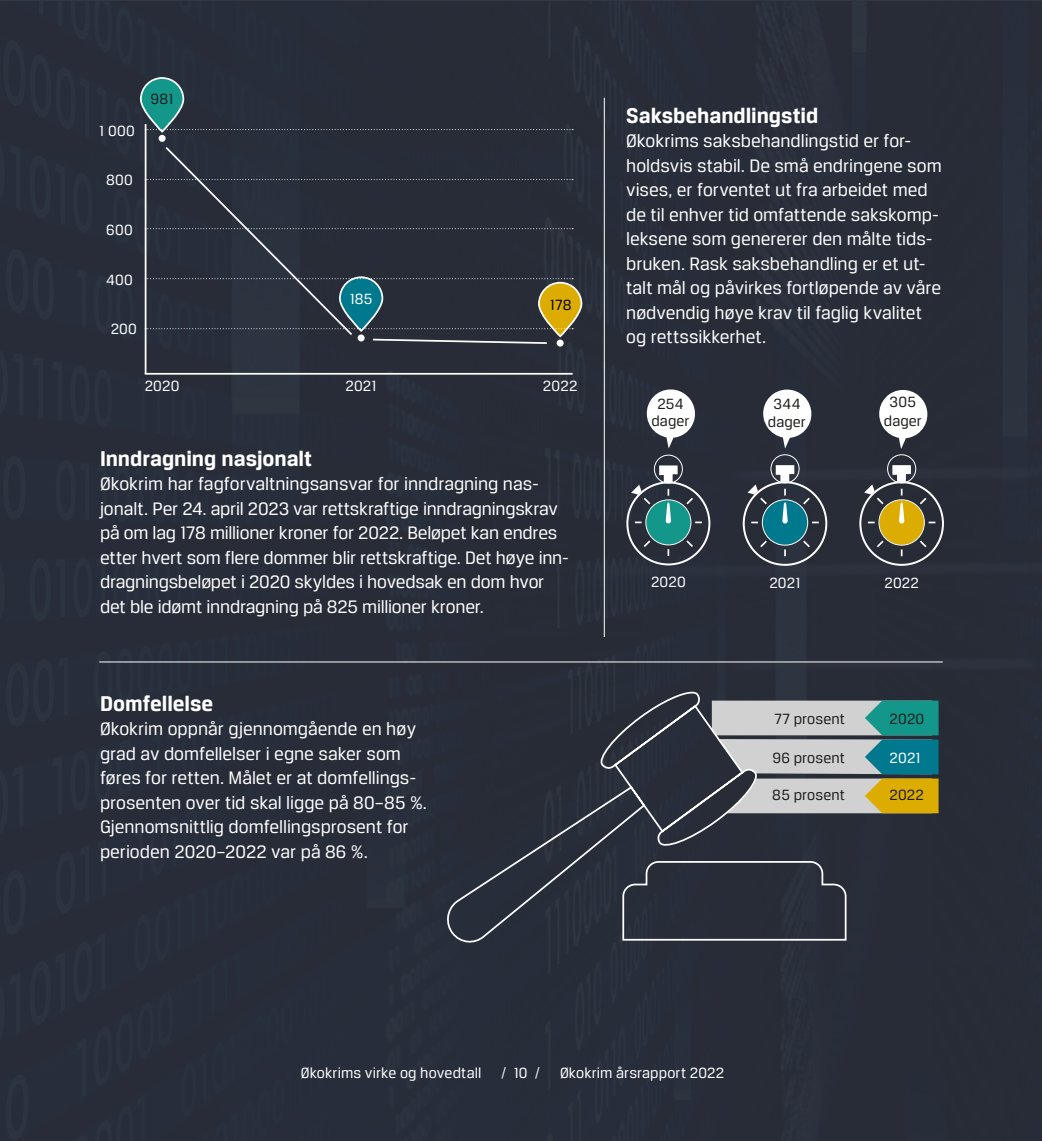
<style>
.page{position:relative;width:1042px;height:1141px;background:#282d37}
.page>*{position:absolute;margin:0;border:0;box-sizing:border-box;transform-origin:0 0}
.t1{font:700 22.75px "Breuer Text";color:#fff}
.t2{font:19.25px/24.5px "Breuer Text";letter-spacing:-.005em;color:#fff}
.t3{font:15.75px "Breuer Text";letter-spacing:.01em;color:#fff}
.t4{font:15.75px/17.5px "Breuer Text";letter-spacing:.01em;color:#1d1d1b;text-align:center}
.t5{font:15.75px "Breuer Text";color:#000}
</style>
<div class="page">
<svg style="left:646px;top:389px;width:49px;height:59px"></svg>
<div style="left:646px;top:500px;width:44px;height:45px;background:#13978b;border-radius:50%"></div>
<svg style="left:659px;top:465px;width:18px;height:17px"></svg>
<div style="left:626px;top:481px;width:84px;height:84px;border:2px solid #fff;border-radius:50%"></div>
<div style="left:654px;top:455px;width:29px;height:28px;border:1px solid #fff;border-radius:50%"></div>
<div style="left:645px;top:499px;width:46px;height:46px;border:1px solid #fff;border-radius:50%"></div>
<svg style="left:667px;top:489px;width:2px;height:7px"></svg>
<svg style="left:667px;top:549px;width:2px;height:7px"></svg>
<svg style="left:684px;top:497px;width:9px;height:9px"></svg>
<svg style="left:643px;top:540px;width:8px;height:7px"></svg>
<svg style="left:631px;top:485px;width:21px;height:21px"></svg>
<svg style="left:686px;top:540px;width:7px;height:7px"></svg>
<svg style="left:666px;top:502px;width:5px;height:21px"></svg>
<svg style="left:763px;top:389px;width:49px;height:60px"></svg>
<div style="left:762px;top:500px;width:45px;height:45px;background:#00798f;border-radius:50%"></div>
<svg style="left:776px;top:465px;width:18px;height:17px"></svg>
<div style="left:743px;top:481px;width:84px;height:85px;border:2px solid #fff;border-radius:50%"></div>
<div style="left:770px;top:454px;width:29px;height:29px;border:1px solid #fff;border-radius:50%"></div>
<div style="left:762px;top:499px;width:46px;height:47px;border:1px solid #fff;border-radius:50%"></div>
<svg style="left:784px;top:489px;width:2px;height:6px"></svg>
<svg style="left:784px;top:549px;width:2px;height:7px"></svg>
<svg style="left:803px;top:497px;width:7px;height:8px"></svg>
<svg style="left:760px;top:540px;width:7px;height:8px"></svg>
<svg style="left:747px;top:484px;width:22px;height:22px"></svg>
<svg style="left:803px;top:540px;width:7px;height:8px"></svg>
<svg style="left:782px;top:502px;width:6px;height:22px"></svg>
<svg style="left:879px;top:390px;width:49px;height:59px"></svg>
<div style="left:879px;top:500px;width:45px;height:45px;background:#dcac00;border-radius:50%"></div>
<svg style="left:892px;top:465px;width:19px;height:17px"></svg>
<div style="left:859px;top:481px;width:85px;height:85px;border:2px solid #fff;border-radius:50%"></div>
<div style="left:887px;top:454px;width:29px;height:29px;border:1px solid #fff;border-radius:50%"></div>
<div style="left:878px;top:499px;width:47px;height:47px;border:1px solid #fff;border-radius:50%"></div>
<svg style="left:920px;top:497px;width:7px;height:8px"></svg>
<svg style="left:877px;top:540px;width:7px;height:8px"></svg>
<svg style="left:864px;top:484px;width:21px;height:22px"></svg>
<svg style="left:920px;top:540px;width:7px;height:8px"></svg>
<svg style="left:899px;top:502px;width:5px;height:22px"></svg>
<hr style="left:99px;top:662px;width:844px;height:1px;background:#fff">
<hr style="left:604px;top:98px;width:1px;height:539px;background:#fff">
<svg style="left:762px;top:701px;width:176px;height:112px"></svg>
<svg style="left:762px;top:861px;width:85px;height:80px"></svg>
<svg style="left:447px;top:691px;width:315px;height:251px"></svg>
<hr style="left:145px;top:124px;width:1px;height:250px;background:#fff">
<hr style="left:145px;top:373px;width:427px;height:2px;background:#fff">
<div style="left:159px;top:135px;width:7px;height:7px;background:#fff;border-radius:50%"></div>
<div style="left:557px;top:340px;width:7px;height:7px;background:#fff;border-radius:50%"></div>
<svg style="left:164px;top:147px;width:384px;height:197px"></svg>
<svg style="left:141px;top:78px;width:42px;height:54px;fill:#13978b"></svg>
<div style="left:140px;top:77px;width:44px;height:55px;border:2px solid #fff;border-radius:21px"></div>
<svg style="left:539px;top:283px;width:42px;height:53px;fill:#dcac00"></svg>
<svg style="left:340px;top:277px;width:42px;height:54px;fill:#00798f"></svg>
<div style="left:339px;top:276px;width:44px;height:56px;border:2px solid #fff;border-radius:21px"></div>
<div style="left:538px;top:282px;width:44px;height:55px;border:2px solid #fff;border-radius:21px"></div>
<svg style="left:146px;top:328px;width:427px;height:1px"></svg>
<svg style="left:146px;top:278px;width:427px;height:1px"></svg>
<svg style="left:146px;top:228px;width:427px;height:1px"></svg>
<svg style="left:146px;top:179px;width:427px;height:1px"></svg>
<svg style="left:146px;top:129px;width:427px;height:1px"></svg>
<p class="t3" style="left:99px;top:122px;width:37px">1 000</p>
<p class="t3" style="left:106px;top:172px;width:28px">800</p>
<p class="t3" style="left:106px;top:221px;width:28px">600</p>
<p class="t3" style="left:106px;top:271px;width:28px">400</p>
<p class="t3" style="left:111px;top:320px;width:28px">200</p>
<p class="t4" style="left:151px;top:90px;width:25px">981</p>
<p class="t3" style="left:350px;top:290px;width:24px">185</p>
<p class="t5" style="left:550px;top:296px;width:23px">178</p>
<p class="t3" style="left:145px;top:377px;width:36px">2020</p>
<p class="t3" style="left:345px;top:377px;width:33px">2021</p>
<p class="t3" style="left:543px;top:377px;width:36px">2022</p>
<p class="t1" style="left:100px;top:445px;width:213px">Inndragning nasjonalt</p>
<p class="t2" style="left:100px;top:471px;width:470px">Økokrim har fagforvaltningsansvar for inndragning nas&shy;jonalt. Per 24. april 2023 var rettskraftige inndragningskrav på om lag 178 millioner kroner for 2022. Beløpet kan endres etter hvert som flere dommer blir rettskraftige. Det høye inn&shy;dragningsbeløpet i 2020 skyldes i hovedsak en dom hvor det ble idømt inndragning på 825 millioner kroner.</p>
<p class="t1" style="left:100px;top:690px;width:115px">Domfellelse</p>
<p class="t2" style="left:100px;top:716px;width:329px">Økokrim oppnår gjennomgående en høy grad av domfellelser i egne saker som føres for retten. Målet er at domfellings&shy;prosenten over tid skal ligge på 80–85 %.<br>Gjennomsnittlig domfellingsprosent for perioden 2020–2022 var på 86 %.</p>
<p class="t1" style="left:626px;top:102px;width:194px">Saksbehandlingstid</p>
<p class="t2" style="left:626px;top:128px;width:317px">Økokrims saksbehandlingstid er for&shy;holdsvis stabil. De små endringene som vises, er forventet ut fra arbeidet med de til enhver tid omfattende sakskomp&shy;leksene som genererer den målte tids&shy;bruken. Rask saksbehandling er et ut&shy;talt mål og påvirkes fortløpende av våre nødvendig høye krav til faglig kvalitet og rettssikkerhet.</p>
<p class="t4" style="left:651px;top:395px;width:40px">254 dager</p>
<p class="t4" style="left:768px;top:395px;width:40px">344 dager</p>
<p class="t4" style="left:889px;top:393px;width:28px">305</p>
<p class="t4" style="left:884px;top:412px;width:40px">dager</p>
<p class="t3" style="left:651px;top:574px;width:36px">2020</p>
<p class="t3" style="left:769px;top:574px;width:33px">2021</p>
<p class="t3" style="left:884px;top:574px;width:36px">2022</p>
<p class="t4" style="left:774px;top:710px;width:72px">77 prosent</p>
<p class="t4" style="left:889px;top:710px;width:36px">2020</p>
<p class="t4" style="left:772px;top:749px;width:74px">96 prosent</p>
<p class="t3" style="left:889px;top:749px;width:33px">2021</p>
<p class="t4" style="left:772px;top:786px;width:74px">85 prosent</p>
<p class="t4" style="left:889px;top:786px;width:36px">2022</p>
<p class="t3" style="left:301px;top:1064px;width:182px">Økokrims virke og hovedtall</p>
<p class="t3" style="left:501px;top:1064px;width:40px">/ 10 /</p>
<p class="t3" style="left:560px;top:1064px;width:166px">Økokrim årsrapport 2022</p>
</div>
